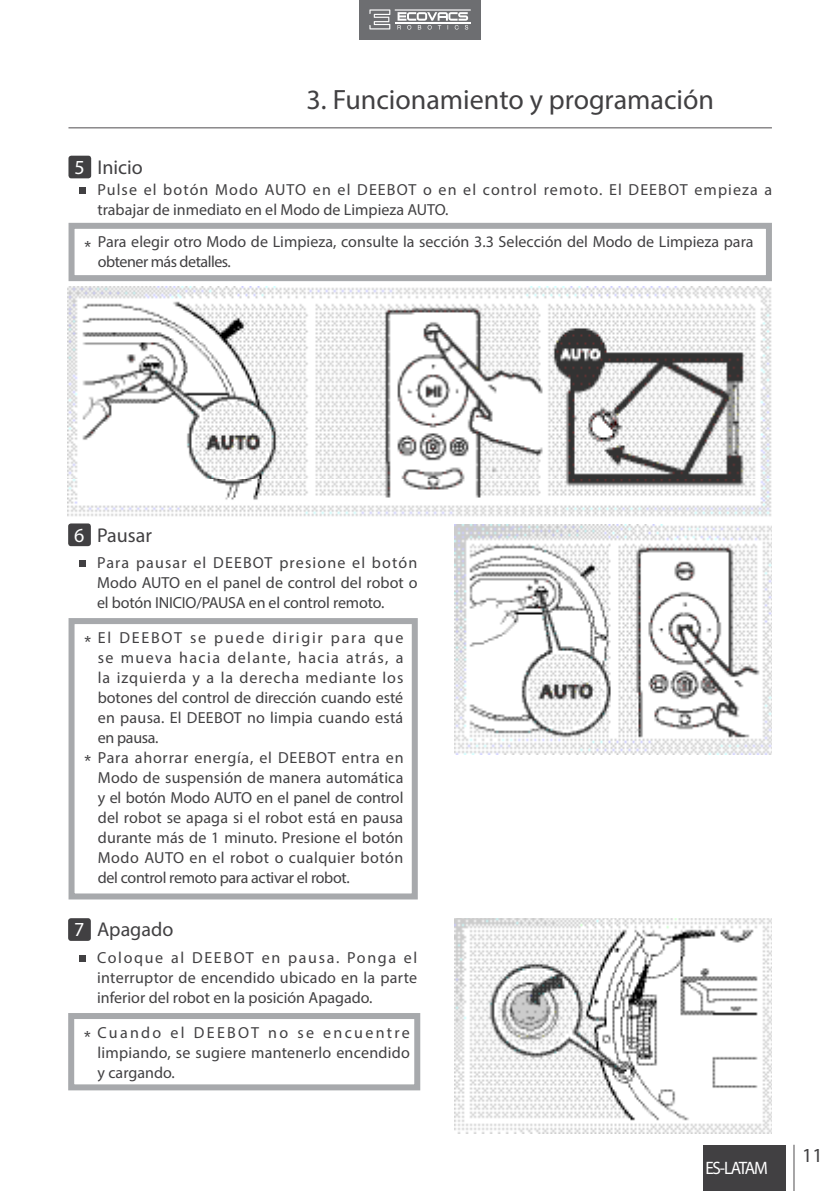
<style>
.page{position:relative;width:840px;height:1191px;background:#fff}
.page>*{position:absolute;margin:0;border:0;box-sizing:border-box;transform-origin:0 0}
.t1{font:28px "Myriad Pro";color:#414042}
.t2{font:20px "Myriad Pro";color:#414042}
.t3{font:18px "Myriad Pro";letter-spacing:-.075em;color:#fff;scale:.95 1}
.t4{font:16px/20px "Myriad Pro";letter-spacing:.01em;color:#414042;text-align:justify}
.t5{font:16px/20px "Myriad Pro";letter-spacing:.06em;color:#414042}
.t6{font:16px "Microsoft Ya Hei";color:#414042}
.s1{color:#fff}
</style>
<div class="page">
<hr style="left:793px;top:1144px;width:1px;height:47px;background:#504d4f">
<div style="left:702px;top:1145px;width:83px;height:46px;background:#414042"></div>
<div style="left:359px;top:0;width:121px;height:39px;background:#6d6e71"></div>
<svg style="left:369px;top:9px;width:21px;height:20px"></svg>
<hr style="left:394px;top:22px;width:76px;height:2px;background:#fff">
<hr style="left:394px;top:9px;width:76px;height:2px;background:#fff">
<svg style="left:397px;top:12px;width:71px;height:18px"></svg>
<img style="left:454px;top:918px;width:317px;height:215px">
<img style="left:68px;top:287px;width:703px;height:229px">
<img style="left:454px;top:525px;width:317px;height:229px">
<hr style="left:68px;top:127px;width:703px;height:1px;background:#504d4f">
<div style="left:68px;top:918px;width:23px;height:23px;background:#414042;border-radius:3px"></div>
<svg style="left:79px;top:955px;width:6px;height:6px"></svg>
<div style="left:68px;top:156px;width:23px;height:22px;background:#414042;border-radius:3px"></div>
<svg style="left:80px;top:188px;width:6px;height:6px"></svg>
<div style="left:68px;top:523px;width:23px;height:23px;background:#414042;border-radius:3px"></div>
<svg style="left:79px;top:561px;width:6px;height:6px"></svg>
<div style="left:68px;top:1013px;width:352px;height:77px;border:6px solid #a7a9ac"></div>
<div style="left:68px;top:223px;width:703px;height:58px;border:6px solid #a7a9ac"></div>
<div style="left:68px;top:618px;width:349px;height:281px;border:6px solid #a7a9ac"></div>
<p class="t2" style="left:74px;top:155px;width:70px"><span class="s1">5</span> Inicio</p>
<h1 class="t1" style="left:306px;top:82px;width:409px">3. Funcionamiento y programación</h1>
<p class="t5" style="left:97px;top:180px;width:676px">Pulse el botón Modo AUTO en el DEEBOT o en el control remoto. El DEEBOT empieza a trabajar de inmediato en el Modo de Limpieza AUTO.</p>
<p class="t4" style="left:98px;top:232px;width:657px">Para elegir otro Modo de Limpieza, consulte la sección 3.3 Selección del Modo de Limpieza para obtener más detalles.</p>
<p class="t6" style="left:84px;top:237px;width:9px">*</p>
<p class="t2" style="left:74px;top:522px;width:79px"><span class="s1">6</span> Pausar</p>
<p class="t4" style="left:97px;top:552px;width:321px">Para pausar el DEEBOT presione el botón Modo AUTO en el panel de control del robot o el botón INICIO/PAUSA en el control remoto.</p>
<p class="t4" style="left:98px;top:627px;width:307px;text-align:left">El DEEBOT se puede dirigir para que se mueva hacia delante, hacia atrás, a la izquierda y a la derecha mediante los botones del control de dirección cuando esté en pausa. El DEEBOT no limpia cuando está en pausa.<br>Para ahorrar energía, el DEEBOT entra en Modo de suspensión de manera automática y el botón Modo AUTO en el panel de control del robot se apaga si el robot está en pausa durante más de 1 minuto. Presione el botón Modo AUTO en el robot o cualquier botón del control remoto para activar el robot.</p>
<p class="t6" style="left:84px;top:632px;width:9px">*</p>
<p class="t6" style="left:84px;top:750px;width:9px">*</p>
<p class="t2" style="left:74px;top:917px;width:101px"><span class="s1">7</span> Apagado</p>
<p class="t4" style="left:97px;top:947px;width:322px">Coloque al DEEBOT en pausa. Ponga el interruptor de encendido ubicado en la parte inferior del robot en la posición Apagado.</p>
<p class="t4" style="left:97px;top:1022px;width:314px">Cuando el DEEBOT no se encuentre limpiando, se sugiere mantenerlo encendido y cargando.</p>
<p class="t6" style="left:84px;top:1026px;width:9px">*</p>
<p class="t3" style="left:705px;top:1157px;width:67px">ES-LATAM</p>
<p class="t2" style="left:801px;top:1142px;width:22px">11</p>
</div>
